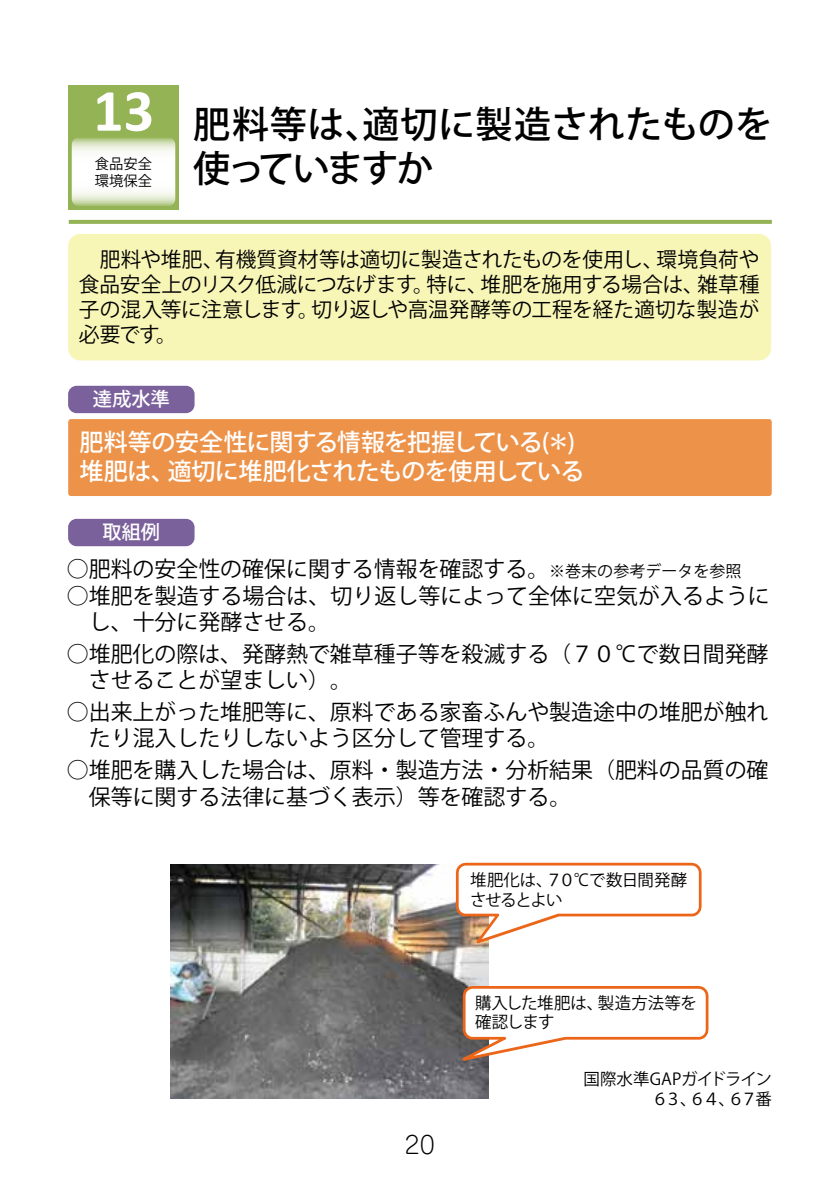
<style>
.page{position:relative;width:840px;height:1191px;background:#fff}
.page>*{position:absolute;margin:0;border:0;box-sizing:border-box;transform-origin:0 0}
.t1{font:700 60px "Calibri";color:#fff}
.t2{font:500 37px/44px "Koz Go Pro";color:#000}
.t3{font:500 24px/28.8px "Koz Go Pro";letter-spacing:-.03em;color:#fff}
.t4{font:300 24px "Jun 101 Pro";color:#000}
.t5{font:22px/26.2px "Koz Go Pro";color:#000}
.t6{font:20.6px/24.8px "Koz Go Pro";letter-spacing:-.005em;color:#000;text-align:justify}
.t7{font:500 19.2px "Koz Go Pro";color:#fff}
.t8{font:16.4px/19.8px "Koz Go Pro";letter-spacing:-.025em;color:#000}
.t9{font:16.4px/19.8px "Koz Go Pro";letter-spacing:-.06em;color:#000;text-align:right}
.t10{font:14.2px/17.2px "Koz Go Pro";letter-spacing:.005em;color:#000}
.s1{font-size:16px}
</style>
<div class="page">
<img style="left:170px;top:864px;width:317px;height:234px">
<svg style="left:455px;top:862px;width:246px;height:81px"></svg>
<svg style="left:462px;top:986px;width:246px;height:74px"></svg>
<div style="left:68px;top:419px;width:703px;height:77px;background:#ed9249;border-radius:3px"></div>
<div style="left:68px;top:386px;width:126px;height:27px;background:#7b619b;border-radius:9px"></div>
<div style="left:68px;top:234px;width:702px;height:126px;background:#f8f6b7;border-radius:12px"></div>
<div style="left:68px;top:519px;width:126px;height:27px;background:#7b619b;border-radius:9px"></div>
<div style="left:68px;top:85px;width:111px;height:125px;background:#94b355"></div>
<svg style="left:72px;top:138px;width:103px;height:68px;background:#eef3e5"></svg>
<svg style="left:69px;top:220px;width:702px;height:4px;background:#97b55a"></svg>
<h1 class="t1" style="left:93px;top:68px;width:62px">13</h1>
<p class="t10" style="left:95px;top:156px;width:59px">食品安全環境保全</p>
<h2 class="t2" style="left:193px;top:104px;width:580px">肥料等は､適切に製造されたものを使っていますか</h2>
<p class="t6" style="left:79px;top:248px;width:682px">　肥料や堆肥、有機質資材等は適切に製造されたものを使用し、環境負荷や食品安全上のリスク低減につなげます。特に、堆肥を施用する場合は、雑草種子の混入等に注意します。切り返しや高温発酵等の工程を経た適切な製造が必要です。</p>
<p class="t7" style="left:93px;top:387px;width:78px">達成水準</p>
<p class="t3" style="left:80px;top:429px;width:506px">肥料等の安全性に関する情報を把握している(＊)堆肥は、適切に堆肥化されたものを使用している</p>
<p class="t7" style="left:102px;top:520px;width:59px">取組例</p>
<p class="t5" style="left:67px;top:556px;width:675px">○肥料の安全性の確保に関する情報を確認する。<span class="s1">※巻末の参考データを参照</span></p>
<p class="t5" style="left:89px;top:583px;width:682px;text-indent:-22px">○堆肥を製造する場合は、切り返し等によって全体に空気が入るようにし、十分に発酵させる。</p>
<p class="t5" style="left:89px;top:641px;width:680px;text-indent:-22px">○堆肥化の際は、発酵熱で雑草種子等を殺滅する（７０℃で数日間発酵させることが望ましい）。</p>
<p class="t5" style="left:89px;top:699px;width:680px;text-indent:-22px">○出来上がった堆肥等に、原料である家畜ふんや製造途中の堆肥が触れたり混入したりしないよう区分して管理する。</p>
<p class="t5" style="left:89px;top:758px;width:680px;text-indent:-22px">○堆肥を購入した場合は、原料・製造方法・分析結果（肥料の品質の確保等に関する法律に基づく表示）等を確認する。</p>
<p class="t8" style="left:470px;top:871px;width:218px">堆肥化は、７０℃で数日間発酵させるとよい</p>
<p class="t8" style="left:475px;top:993px;width:223px">購入した堆肥は、製造方法等を確認します</p>
<p class="t4" style="left:404px;top:1125px;width:32px">20</p>
<p class="t9" style="left:583px;top:1069px;width:190px">国際水準GAPガイドライン<br>６３、６４、６７番</p>
</div>
